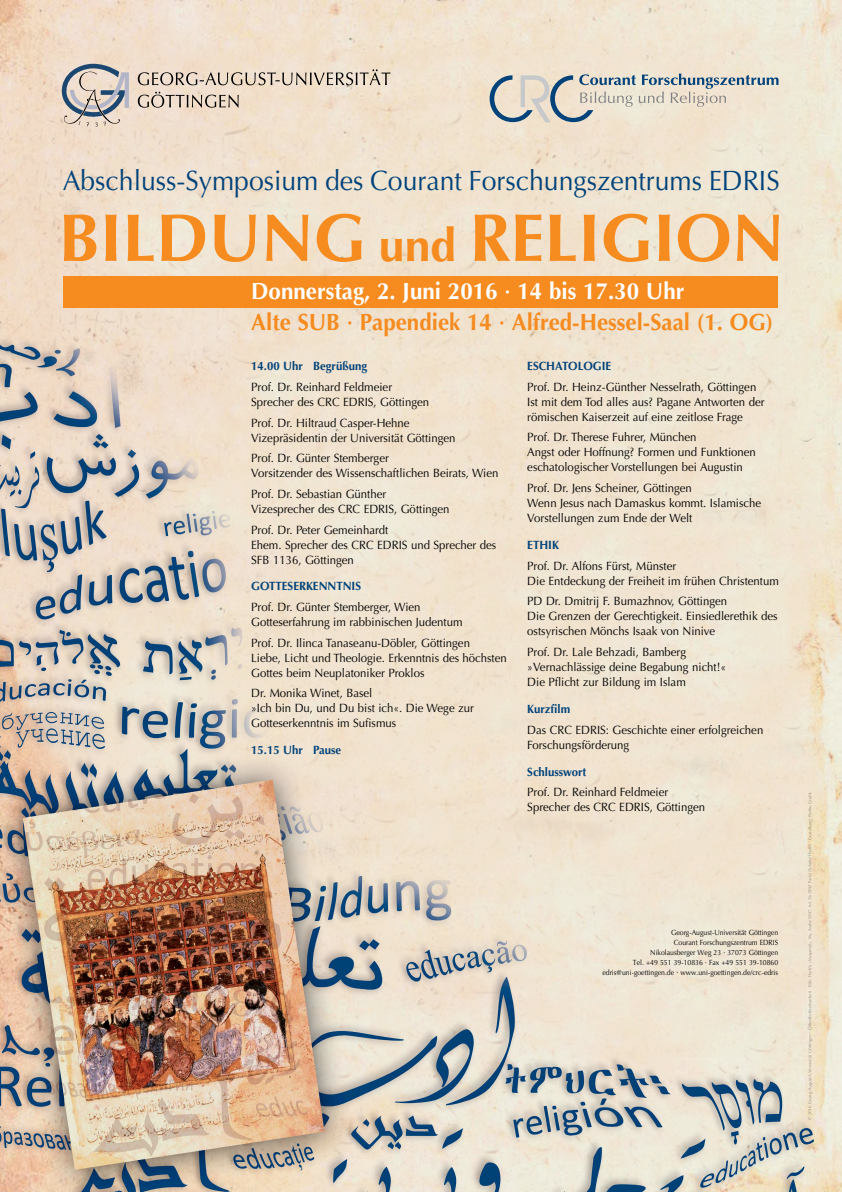
<style>
.page{position:relative;width:842px;height:1192px;background:#fff}
.page>*{position:absolute;margin:0;border:0;box-sizing:border-box;transform-origin:0 0}
.t1{font:700 67.5px "Optima LT";color:#f68b1f}
.t2{font:28px "Optima LT";color:#00427a;scale:.95 1}
.t3{font:700 23.5px "Optima LT";color:#f68b1f;scale:.95 1}
.t4{font:700 23.5px "Optima LT";color:#fff;scale:.95 1}
.t5{font:12px/15px "Optima LT";color:#000;scale:.95 1}
.t6{font:700 12px "Optima LT";color:#00427a;scale:.95 1}
.t7{font:7.5px/10px "Optima LT";color:#000;text-align:right;scale:.92 1}
.s1{font-size:46.35px}
</style>
<div class="page">
<img style="left:0;top:0;width:842px;height:1192px">
<img style="left:807px;top:988px;width:5px;height:132px">
<svg style="left:808px;top:980px;width:3px;height:6px"></svg>
<img style="left:808px;top:840px;width:4px;height:139px">
<img style="left:808px;top:792px;width:4px;height:48px">
<svg style="left:490px;top:74px;width:288px;height:48px;background:#d1cec4"></svg>
<svg style="left:138px;top:92px;width:101px;height:16px;background:#c2b3a5"></svg>
<svg style="left:138px;top:69px;width:252px;height:16px;background:#c5b7a8"></svg>
<svg style="left:62px;top:64px;width:67px;height:63px;background:#bab6b3"></svg>
<div style="left:64px;top:276px;width:714px;height:31px;background:#f68b1f"></div>
<h2 class="t2" style="left:63px;top:165px;width:756px">Abschluss-Symposium des Courant Forschungszentrums EDRIS</h2>
<h1 class="t1" style="left:58px;top:199px;width:727px">BILDUNG <span class="s1">und</span> RELIGION</h1>
<h3 class="t4" style="left:251px;top:277px;width:457px">Donnerstag, 2. Juni 2016 · 14 bis 17.30 Uhr</h3>
<h3 class="t3" style="left:251px;top:309px;width:551px">Alte SUB · Papendiek 14 · Alfred-Hessel-Saal (1. OG)</h3>
<p class="t6" style="left:251px;top:359px;width:123px">14.00 Uhr Begrüßung</p>
<p class="t5" style="left:251px;top:379px;width:189px">Prof. Dr. Reinhard Feldmeier<br>Sprecher des CRC EDRIS, Göttingen</p>
<p class="t5" style="left:251px;top:415px;width:216px">Prof. Dr. Hiltraud Casper-Hehne<br>Vizepräsidentin der Universität Göttingen</p>
<p class="t5" style="left:251px;top:451px;width:262px">Prof. Dr. Günter Stemberger<br>Vorsitzender des Wissenschaftlichen Beirats, Wien</p>
<p class="t5" style="left:251px;top:486px;width:210px">Prof. Dr. Sebastian Günther<br>Vizesprecher des CRC EDRIS, Göttingen</p>
<p class="t5" style="left:251px;top:522px;width:259px">Prof. Dr. Peter Gemeinhardt<br>Ehem. Sprecher des CRC EDRIS und Sprecher des<br>SFB 1136, Göttingen</p>
<p class="t6" style="left:251px;top:579px;width:117px">GOTTESERKENNTNIS</p>
<p class="t5" style="left:251px;top:600px;width:224px">Prof. Dr. Günter Stemberger, Wien<br>Gotteserfahrung im rabbinischen Judentum</p>
<p class="t5" style="left:251px;top:635px;width:270px">Prof. Dr. Ilinca Tanaseanu-Döbler, Göttingen<br>Liebe, Licht und Theologie. Erkenntnis des höchsten<br>Gottes beim Neuplatoniker Proklos</p>
<p class="t5" style="left:251px;top:686px;width:236px">Dr. Monika Winet, Basel<br>»Ich bin Du, und Du bist ich«. Die Wege zur<br>Gotteserkenntnis im Sufismus</p>
<p class="t6" style="left:251px;top:743px;width:96px">15.15 Uhr Pause</p>
<p class="t6" style="left:527px;top:359px;width:90px">ESCHATOLOGIE</p>
<p class="t5" style="left:527px;top:379px;width:251px">Prof. Dr. Heinz-Günther Nesselrath, Göttingen<br>Ist mit dem Tod alles aus? Pagane Antworten der römischen Kaiserzeit auf eine zeitlose Frage</p>
<p class="t5" style="left:527px;top:430px;width:242px">Prof. Dr. Therese Fuhrer, München<br>Angst oder Hoffnung? Formen und Funktionen eschatologischer Vorstellungen bei Augustin</p>
<p class="t5" style="left:527px;top:481px;width:248px">Prof. Dr. Jens Scheiner, Göttingen<br>Wenn Jesus nach Damaskus kommt. Islamische<br>Vorstellungen zum Ende der Welt</p>
<p class="t6" style="left:527px;top:538px;width:35px">ETHIK</p>
<p class="t5" style="left:527px;top:558px;width:266px">Prof. Dr. Alfons Fürst, Münster<br>Die Entdeckung der Freiheit im frühen Christentum</p>
<p class="t5" style="left:527px;top:594px;width:265px">PD Dr. Dmitrij F. Bumazhnov, Göttingen<br>Die Grenzen der Gerechtigkeit. Einsiedlerethik des ostsyrischen Mönchs Isaak von Ninive</p>
<p class="t5" style="left:527px;top:645px;width:211px">Prof. Dr. Lale Behzadi, Bamberg »Vernachlässige deine Begabung nicht!«<br>Die Pflicht zur Bildung im Islam</p>
<p class="t6" style="left:527px;top:702px;width:47px">Kurzfilm</p>
<p class="t5" style="left:527px;top:722px;width:250px">Das CRC EDRIS: Geschichte einer erfolgreichen<br>Forschungsförderung</p>
<p class="t6" style="left:527px;top:764px;width:64px">Schlusswort</p>
<p class="t5" style="left:527px;top:785px;width:189px">Prof. Dr. Reinhard Feldmeier<br>Sprecher des CRC EDRIS, Göttingen</p>
<p class="t7" style="left:602px;top:928px;width:193px">Georg-August-Universität Göttingen<br>Courant Forschungszentrum EDRIS<br>Nikolausberger Weg 23 · 37073 Göttingen<br>Tel. +49 551 39-10836 · Fax +49 551 39-10860 edris@uni-goettingen.de · www.uni-goettingen.de/crc-edris</p>
</div>
